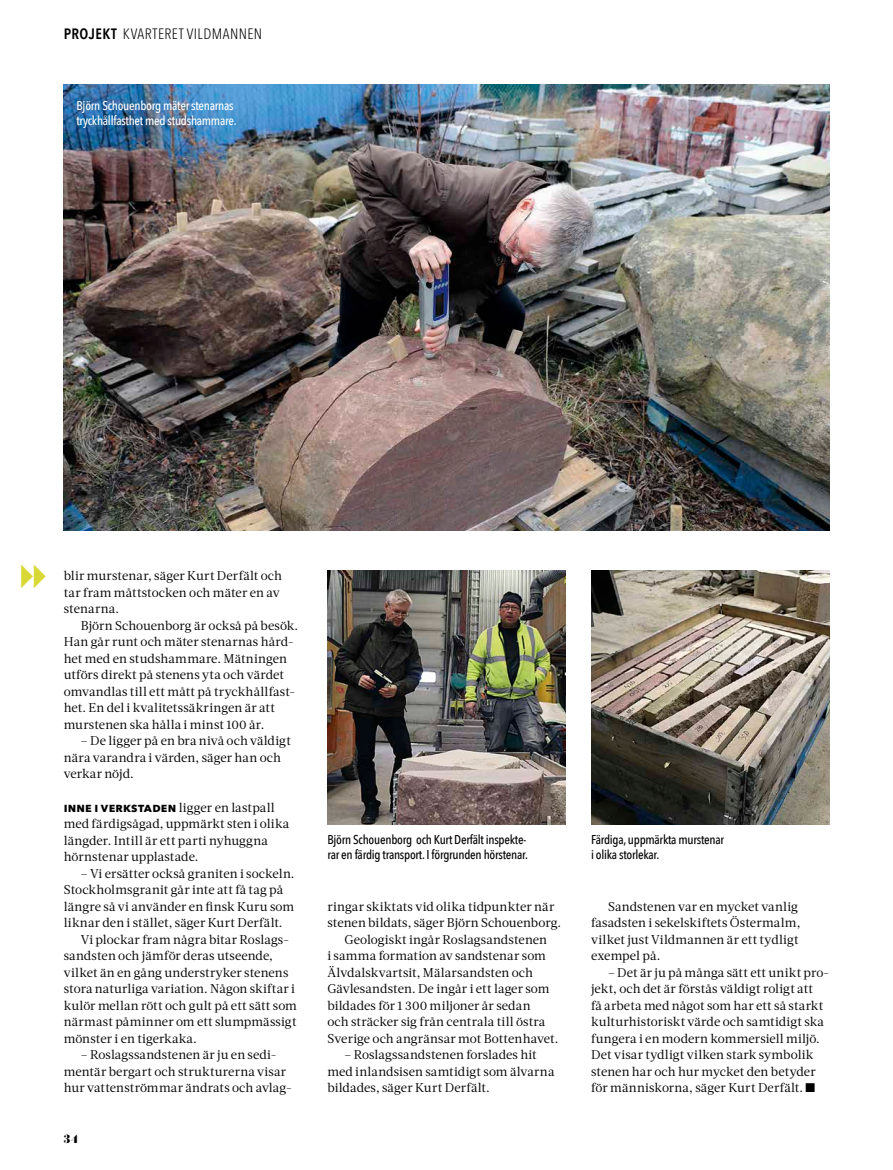
<style>
.page{position:relative;width:893px;height:1170px;background:#fff}
.page>*{position:absolute;margin:0;border:0;box-sizing:border-box;transform-origin:0 0}
.t1{font:300 condensed 15px "Avenir Next LT Pro";letter-spacing:.035em;color:#000}
.t2{font:12.75px/16.5px "Acta";letter-spacing:.005em;color:#000}
.t3{font:500 12.75px/15px "Avenir Next Condensed";letter-spacing:-.02em;color:#000}
.t4{font:500 12.75px/15px "Avenir Next Condensed";letter-spacing:-.02em;color:#fff}
.t5{font:900 12.75px "Acta Display";color:#000}
.s1{font-family:"Avenir Next Condensed";font-weight:600;font-stretch:normal}
.s2{font-family:"Avenir Next";font-weight:700}
</style>
<div class="page">
<img style="left:64px;top:84px;width:765px;height:447px">
<img style="left:591px;top:570px;width:238px;height:254px">
<img style="left:327px;top:570px;width:239px;height:254px">
<p class="t1" style="left:64px;top:25px;width:200px"><span class="s1">PROJEKT</span> KVARTERET VILDMANNEN</p>
<p class="t4" style="left:77px;top:97px;width:162px">Björn Schouenborg mäter stenarnas tryckhållfasthet med studshammare.</p>
<p class="t2" style="left:64px;top:567px;width:220px">blir murstenar, säger Kurt Derfält och tar fram måttstocken och mäter en av stenarna.</p>
<p class="t2" style="left:64px;top:617px;width:236px;text-indent:17px">Björn Schouenborg är också på besök.<br>Han går runt och mäter stenarnas hård&shy;het med en studshammare. Mätningen utförs direkt på stenens yta och värdet omvandlas till ett mått på tryckhållfast&shy;het. En del i kvalitetssäkringen är att murstenen ska hålla i minst 100 år.</p>
<p class="t2" style="left:64px;top:732px;width:229px;text-indent:17px">– De ligger på en bra nivå och väldigt nära varandra i värden, säger han och verkar nöjd.</p>
<p class="t2" style="left:64px;top:798px;width:227px"><span class="s2">inne i verkstaden</span> ligger en lastpall med färdigsågad, uppmärkt sten i olika längder. Intill är ett parti nyhuggna hörnstenar upplastade.</p>
<p class="t2" style="left:81px;top:864px;width:215px">– Vi ersätter också graniten i sockeln.</p>
<p class="t2" style="left:64px;top:881px;width:221px">Stockholmsgranit går inte att få tag på</p>
<p class="t2" style="left:64px;top:897px;width:232px">längre så vi använder en finsk Kuru som</p>
<p class="t2" style="left:64px;top:914px;width:220px">liknar den i stället, säger Kurt Derfält.</p>
<p class="t2" style="left:81px;top:930px;width:210px">Vi plockar fram några bitar Roslags-</p>
<p class="t2" style="left:64px;top:947px;width:211px">sandsten och jämför deras utseende,</p>
<p class="t2" style="left:64px;top:963px;width:226px">vilket än en gång understryker stenens</p>
<p class="t2" style="left:64px;top:980px;width:233px">stora naturliga variation. Någon skiftar i</p>
<p class="t2" style="left:64px;top:996px;width:235px">kulör mellan rött och gult på ett sätt som</p>
<p class="t2" style="left:64px;top:1013px;width:234px">närmast påminner om ett slumpmässigt</p>
<p class="t2" style="left:64px;top:1029px;width:135px">mönster i en tigerkaka.</p>
<p class="t2" style="left:64px;top:1046px;width:229px;text-align:center">– Roslagssandstenen är ju en sedi&shy;mentär bergart och strukturerna visar hur vattenströmmar ändrats och avlag-</p>
<p class="t5" style="left:64px;top:1130px;width:16px">34</p>
<p class="t3" style="left:327px;top:832px;width:202px">Björn Schouenborg och Kurt Derfält inspekte&shy;rar en färdig transport. I förgrunden hörstenar.</p>
<p class="t3" style="left:591px;top:832px;width:134px">Färdiga, uppmärkta murstenar i olika storlekar.</p>
<p class="t2" style="left:327px;top:897px;width:228px">ringar skiktats vid olika tidpunkter när</p>
<p class="t2" style="left:327px;top:914px;width:235px">stenen bildats, säger Björn Schouenborg.</p>
<p class="t2" style="left:344px;top:930px;width:204px">Geologiskt ingår Roslagsandstenen</p>
<p class="t2" style="left:327px;top:947px;width:220px">i samma formation av sandstenar som</p>
<p class="t2" style="left:327px;top:963px;width:207px">Älvdalskvartsit, Mälarsandsten och</p>
<p class="t2" style="left:327px;top:980px;width:224px">Gävlesandsten. De ingår i ett lager som</p>
<p class="t2" style="left:327px;top:996px;width:205px">bildades för 1 300 miljoner år sedan</p>
<p class="t2" style="left:327px;top:1013px;width:220px">och sträcker sig från centrala till östra</p>
<p class="t2" style="left:327px;top:1029px;width:233px">Sverige och angränsar mot Bottenhavet.</p>
<p class="t2" style="left:327px;top:1046px;width:229px;text-indent:17px">– Roslagssandstenen forslades hit med inlandsisen samtidigt som älvarna bildades, säger Kurt Derfält.</p>
<p class="t2" style="left:591px;top:897px;width:211px;text-indent:17px">Sandstenen var en mycket vanlig fasadsten i sekelskiftets Östermalm, vilket just Vildmannen är ett tydligt exempel på.</p>
<p class="t2" style="left:591px;top:963px;width:240px;text-indent:17px">– Det är ju på många sätt ett unikt pro&shy;jekt, och det är förstås väldigt roligt att<br>få arbeta med något som har ett så starkt kulturhistoriskt värde och samtidigt ska fungera i en modern kommersiell miljö.<br>Det visar tydligt vilken stark symbolik stenen har och hur mycket den betyder för människorna, säger Kurt Derfält. ■</p>
</div>
